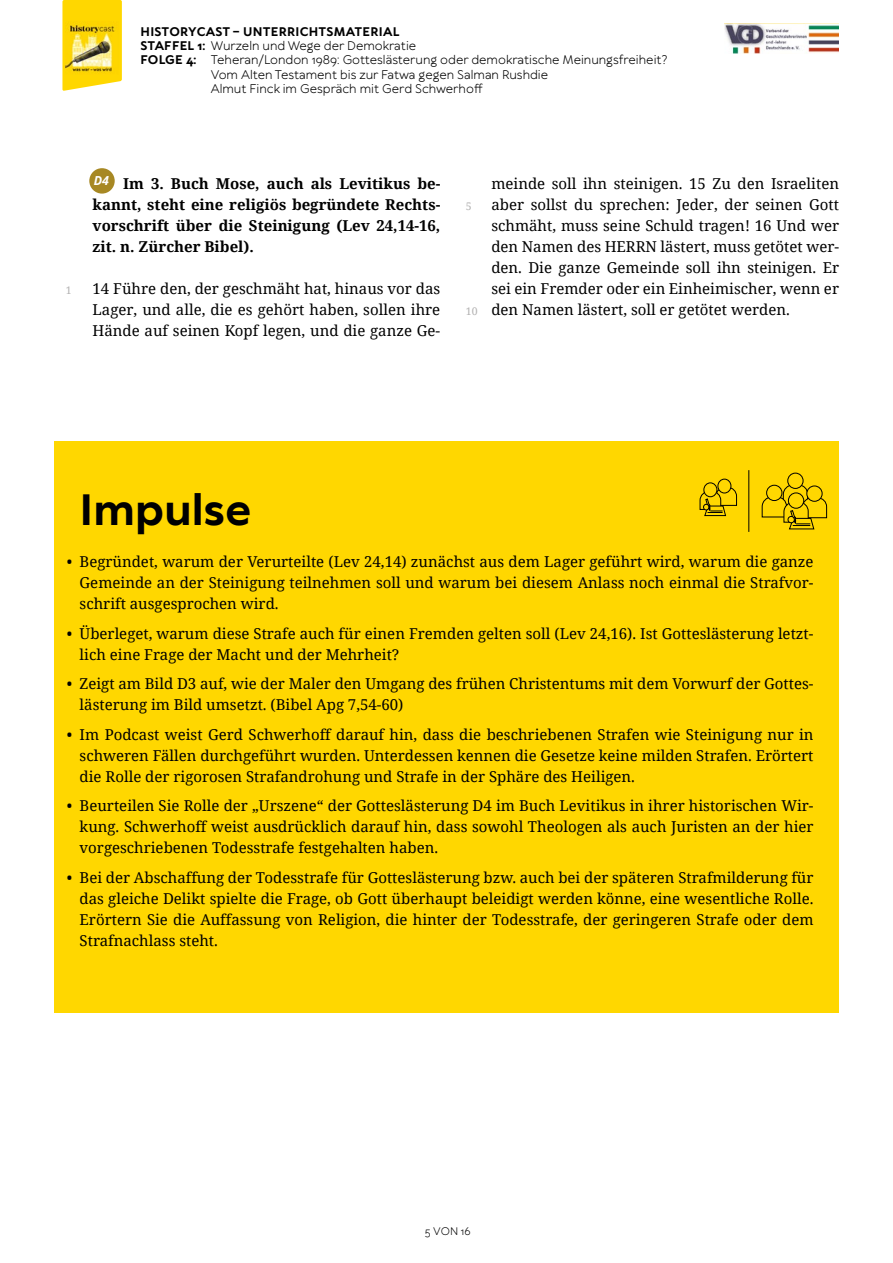
<style>
.page{position:relative;width:893px;height:1263px;background:#fff}
.page>*{position:absolute;margin:0;border:0;box-sizing:border-box;transform-origin:0 0}
.t1{font:700 42px "TT Wellingtons";color:#000}
.t2{font:15px/21px "Noto Serif";color:#000;text-align:justify}
.t3{font:700 15px/21px "Noto Serif";color:#000;text-align:justify}
.t4{font:italic 700 12.45px "Noto Sans";color:#fff}
.t5{font:12px "TT Wellingtons";color:#000}
.t6{font:700 12px "TT Wellingtons";letter-spacing:.02em;color:#000}
.t7{font:10.5px "TT Wellingtons";color:#000}
.t8{font:10.5px "Noto Serif";color:#b3b2b2}
.s1{font-weight:700}
</style>
<div class="page">
<svg style="left:62px;top:0;width:60px;height:91px;background:#fedb21"></svg>
<img style="left:66px;top:22px;width:53px;height:52px">
<img style="left:725px;top:24px;width:114px;height:29px">
<div style="left:54px;top:441px;width:785px;height:571px;background:#ffd700"></div>
<div style="left:703px;top:482px;width:14px;height:15px;border:1px solid #000;border-radius:50%"></div>
<div style="left:717px;top:479px;width:14px;height:14px;border:1px solid #000;border-radius:50%"></div>
<svg style="left:699px;top:487px;width:38px;height:29px"></svg>
<hr style="left:748px;top:470px;width:1px;height:62px;background:#000">
<div style="left:787px;top:473px;width:16px;height:16px;border:1px solid #000;border-radius:50%"></div>
<svg style="left:761px;top:484px;width:66px;height:46px"></svg>
<div style="left:89px;top:168px;width:26px;height:26px;background:#a78823;border-radius:50%"></div>
<p class="t6" style="left:141px;top:23px;width:260px">HISTORYCAST – UNTERRICHTSMATERIAL</p>
<p class="t5" style="left:141px;top:38px;width:277px"><span class="s1">STAFFEL 1:</span> Wurzeln und Wege der Demokratie</p>
<p class="t5" style="left:141px;top:52px;width:528px"><span class="s1">FOLGE 4:</span> Teheran/London 1989: Gotteslästerung oder demokratische Meinungsfreiheit?</p>
<p class="t5" style="left:211px;top:67px;width:339px">Vom Alten Testament bis zur Fatwa gegen Salman Rushdie</p>
<p class="t5" style="left:211px;top:81px;width:273px">Almut Finck im Gespräch mit Gerd Schwerhoff</p>
<p class="t8" style="left:66px;top:283px;width:7px">1</p>
<p class="t4" style="left:94px;top:172px;width:17px">D4</p>
<p class="t3" style="left:93px;top:173px;width:349px;text-indent:31px">Im 3. Buch Mose, auch als Levitikus be&shy;kannt, steht eine religiös begründete Rechts&shy;vorschrift über die Steinigung (Lev 24,14-16, zit. n. Zürcher Bibel).</p>
<p class="t2" style="left:93px;top:278px;width:349px">14 Führe den, der geschmäht hat, hinaus vor das Lager, und alle, die es gehört haben, sollen ihre Hände auf seinen Kopf legen, und die ganze Ge-</p>
<p class="t8" style="left:466px;top:199px;width:7px">5</p>
<p class="t8" style="left:466px;top:304px;width:13px">10</p>
<p class="t2" style="left:491px;top:173px;width:349px">meinde soll ihn steinigen. 15 Zu den Israeliten aber sollst du sprechen: Jeder, der seinen Gott schmäht, muss seine Schuld tragen! 16 Und wer den Namen des HERRN lästert, muss getötet wer&shy;den. Die ganze Gemeinde soll ihn steinigen. Er sei ein Fremder oder ein Einheimischer, wenn er den Namen lästert, soll er getötet werden.</p>
<h1 class="t1" style="left:80px;top:482px;width:173px">Impulse</h1>
<p class="t2" style="left:80px;top:551px;width:735px;text-indent:-13px">• Begründet, warum der Verurteilte (Lev 24,14) zunächst aus dem Lager geführt wird, warum die ganze Gemeinde an der Steinigung teilnehmen soll und warum bei diesem Anlass noch einmal die Strafvor&shy;schrift ausgesprochen wird.</p>
<p class="t2" style="left:80px;top:622px;width:735px;text-indent:-13px">• Überleget, warum diese Strafe auch für einen Fremden gelten soll (Lev 24,16). Ist Gotteslästerung letzt&shy;lich eine Frage der Macht und der Mehrheit?</p>
<p class="t2" style="left:80px;top:673px;width:735px;text-indent:-13px">• Zeigt am Bild D3 auf, wie der Maler den Umgang des frühen Christentums mit dem Vorwurf der Gottes&shy;lästerung im Bild umsetzt. (Bibel Apg 7,54-60)</p>
<p class="t2" style="left:80px;top:723px;width:735px;text-indent:-13px">• Im Podcast weist Gerd Schwerhoff darauf hin, dass die beschriebenen Strafen wie Steinigung nur in schweren Fällen durchgeführt wurden. Unterdessen kennen die Gesetze keine milden Strafen. Erörtert die Rolle der rigorosen Strafandrohung und Strafe in der Sphäre des Heiligen.</p>
<p class="t2" style="left:80px;top:795px;width:735px;text-indent:-13px">• Beurteilen Sie Rolle der „Urszene“ der Gotteslästerung D4 im Buch Levitikus in ihrer historischen Wir&shy;kung. Schwerhoff weist ausdrücklich darauf hin, dass sowohl Theologen als auch Juristen an der hier vorgeschriebenen Todesstrafe festgehalten haben.</p>
<p class="t2" style="left:80px;top:866px;width:735px;text-indent:-13px">• Bei der Abschaffung der Todesstrafe für Gotteslästerung bzw. auch bei der späteren Strafmilderung für das gleiche Delikt spielte die Frage, ob Gott überhaupt beleidigt werden könne, eine wesentliche Rolle.<br>Erörtern Sie die Auffassung von Religion, die hinter der Todesstrafe, der geringeren Strafe oder dem Strafnachlass steht.</p>
<p class="t7" style="left:425px;top:1224px;width:47px">5 VON 16</p>
</div>
